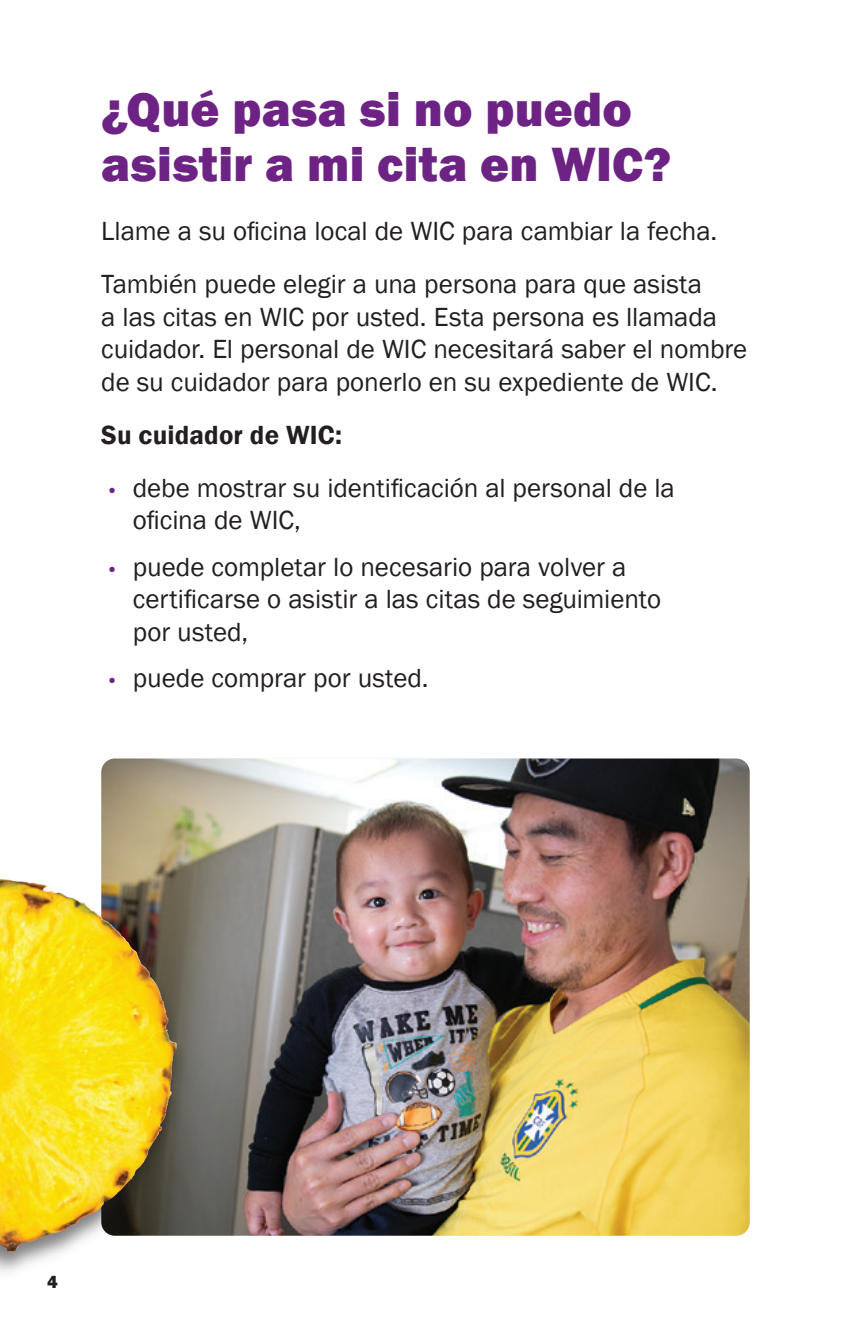
<style>
.page{position:relative;width:851px;height:1337px;background:#fff}
.page>*{position:absolute;margin:0;border:0;box-sizing:border-box;transform-origin:0 0}
.t1{font:800 49.5px/54px "Franklin Gothic";letter-spacing:.005em;color:#6d2383}
.t2{font:27px/32.6px "Franklin Gothic";letter-spacing:-.005em;color:#231f20}
.t3{font:600 27px "Franklin Gothic";letter-spacing:.005em;color:#231f20}
.t4{font:18px "Franklin Gothic URW Hea";color:#231f20}
.s1{font-size:19.12px;color:#6d2383}
</style>
<div class="page">
<img style="left:101px;top:758px;width:648px;height:477px">
<div style="left:0;top:876px;width:188px;height:406px;background:#231f20;opacity:.35"></div>
<img style="left:0;top:879px;width:85px;height:372px">
<h2 class="t1" style="left:101px;top:83px;width:571px">¿Qué pasa si no puedo asistir a mi cita en WIC?</h2>
<p class="t2" style="left:101px;top:215px;width:617px">Llame a su oficina local de WIC para cambiar la fecha.</p>
<p class="t2" style="left:101px;top:268px;width:647px">También puede elegir a una persona para que asista<br>a las citas en WIC por usted. Esta persona es llamada cuidador. El personal de WIC necesitará saber el nombre de su cuidador para ponerlo en su expediente de WIC.</p>
<p class="t3" style="left:101px;top:418px;width:242px">Su cuidador de WIC:</p>
<p class="t2" style="left:133px;top:472px;width:543px;text-indent:-27px"><span class="s1">•</span> debe mostrar su identificación al personal de la oficina de WIC,</p>
<p class="t2" style="left:133px;top:551px;width:530px;text-indent:-27px"><span class="s1">•</span> puede completar lo necesario para volver a certificarse o asistir a las citas de seguimiento por usted,</p>
<p class="t2" style="left:106px;top:662px;width:324px"><span class="s1">•</span> puede comprar por usted.</p>
<p class="t4" style="left:47px;top:1270px;width:12px">4</p>
</div>
